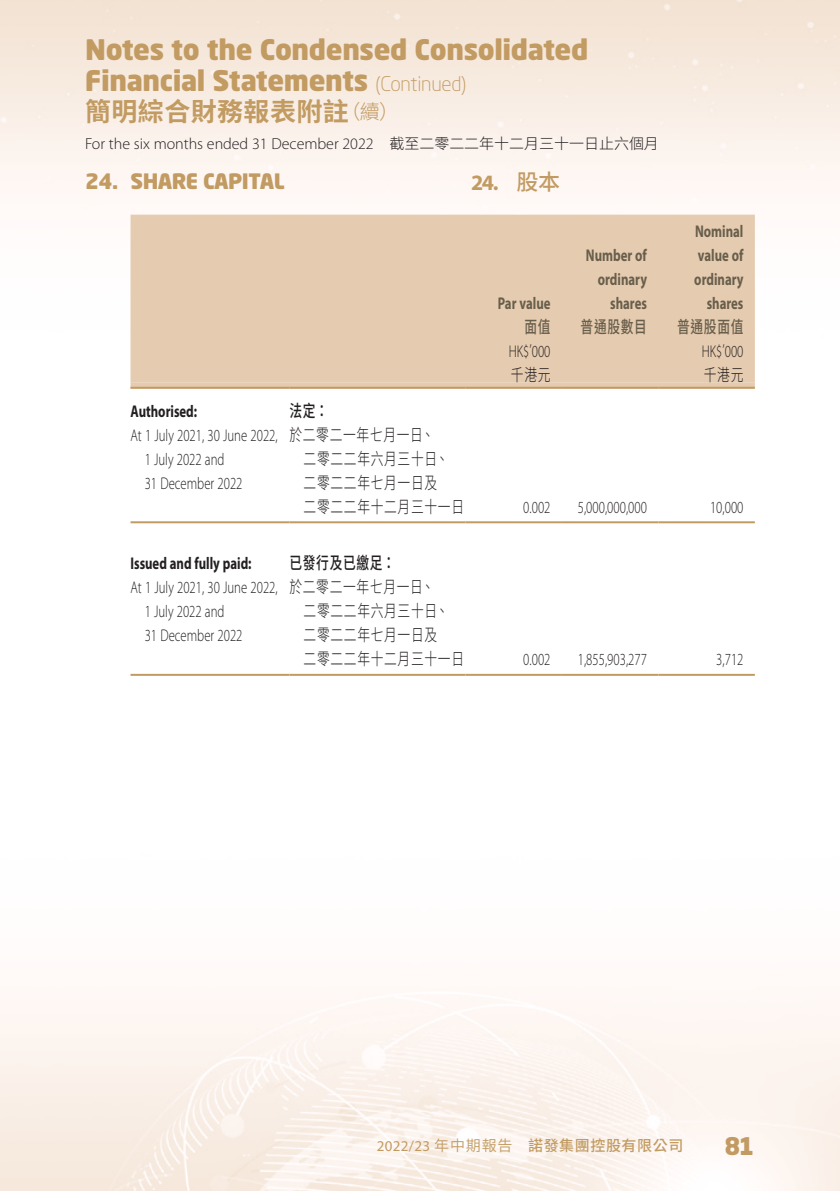
<style>
.page{position:relative;width:840px;height:1191px;background:#fff}
.page>*{position:absolute;margin:0;border:0;box-sizing:border-box;transform-origin:0 0}
.t1{font:900 28px/31px "Neo Sans Std";letter-spacing:-.015em;color:#c29b62}
.t2{font:700 26px "Source Han Sans TC";letter-spacing:.015em;color:#c29b62}
.t3{font:900 24px "Neo Sans Std";color:#c29b62}
.C_Heading_1{font:700 22px "Myriad Pro";color:#c29b62}
.Heading_1{font:900 21px "Neo Sans Std";letter-spacing:-.025em;color:#c29b62}
.Body_Text{font:300 17px/24px "Myriad Pro";color:#231f20;scale:.75 1}
.Body_Text-2{font:300 17px/24px "Source Han Sans TC";letter-spacing:.05em;color:#231f20;scale:.75 1}
.Body_Text-3{font:700 17px "Myriad Pro";color:#685e4c;scale:.75 1}
.Body_Text-4{font:700 17px "Myriad Pro";color:#231f20;scale:.75 1}
.Body_Text-5{font:500 17px "Source Han Sans TC";letter-spacing:.05em;color:#685e4c;scale:.75 1}
.Body_Text-6{font:500 17px "Source Han Sans TC";letter-spacing:.05em;color:#231f20;scale:.75 1}
.t4{font:300 16px "Myriad Pro";letter-spacing:-.005em;color:#231f20}
.t5{font:500 15px "Source Han Sans TC";letter-spacing:.04em;color:#c29b62}
.s1{font-weight:300;font-size:20px}
.s2{font-family:"Source Han Sans TC";font-size:15px}
.s3{font-family:"Source Han Sans TC";font-weight:500}
.s4{font-family:"Myriad Pro";font-weight:400}
.s5{font-weight:400}
</style>
<div class="page">
<div style="left:130px;top:215px;width:624px;height:168px;background:#e5cbaf"></div>
<svg style="left:130px;top:383px;width:624px;height:4px"></svg>
<hr style="left:130px;top:387px;width:159px;height:2px;background:#c29b62">
<hr style="left:289px;top:387px;width:176px;height:2px;background:#c29b62">
<hr style="left:465px;top:387px;width:96px;height:2px;background:#c29b62">
<hr style="left:561px;top:387px;width:97px;height:2px;background:#c29b62">
<hr style="left:658px;top:387px;width:96px;height:2px;background:#c29b62">
<hr style="left:130px;top:521px;width:159px;height:2px;background:#c29b62">
<hr style="left:289px;top:521px;width:176px;height:2px;background:#c29b62">
<hr style="left:465px;top:521px;width:96px;height:2px;background:#c29b62">
<hr style="left:561px;top:521px;width:97px;height:2px;background:#c29b62">
<hr style="left:658px;top:521px;width:96px;height:2px;background:#c29b62">
<hr style="left:130px;top:674px;width:159px;height:2px;background:#c29b62">
<hr style="left:289px;top:674px;width:176px;height:2px;background:#c29b62">
<hr style="left:465px;top:674px;width:96px;height:2px;background:#c29b62">
<hr style="left:561px;top:674px;width:97px;height:2px;background:#c29b62">
<hr style="left:658px;top:674px;width:96px;height:2px;background:#c29b62">
<h1 class="t1" style="left:85px;top:33px;width:504px">Notes to the Condensed Consolidated<br>Financial Statements <span class="s1">(Continued)</span></h1>
<h2 class="t2" style="left:85px;top:97px;width:315px">簡明綜合財務報表附註<span class="s1">（續）</span></h2>
<p class="t4" style="left:85px;top:134px;width:575px">For the six months ended 31 December 2022 <span class="s2">截至二零二二年十二月三十一日止六個月</span></p>
<p class="Heading_1" style="left:85px;top:167px;width:201px">24. SHARE CAPITAL</p>
<p class="C_Heading_1" style="left:471px;top:168px;width:91px">24. <span class="s3">股本</span></p>
<p class="Body_Text-3" style="left:694px;top:220px;width:66px">Nominal</p>
<p class="Body_Text-3" style="left:585px;top:244px;width:83px">Number of</p>
<p class="Body_Text-3" style="left:697px;top:244px;width:62px">value of</p>
<p class="Body_Text-3" style="left:597px;top:268px;width:67px">ordinary</p>
<p class="Body_Text-3" style="left:694px;top:268px;width:67px">ordinary</p>
<p class="Body_Text-4" style="left:130px;top:400px;width:90px">Authorised:</p>
<p class="Body_Text-6" style="left:289px;top:401px;width:53px">法定：</p>
<p class="Body_Text" style="left:145px;top:423px;width:179px;text-indent:-14px">At 1 July 2021, 30 June 2022,<br>1 July 2022 and<br>31 December 2022</p>
<p class="Body_Text-2" style="left:303px;top:423px;width:215px;text-indent:-14px">於二零二一年七月一日、<br>二零二二年六月三十日、二零二二年七月一日及<br>二零二二年十二月三十一日</p>
<p class="Body_Text-4" style="left:130px;top:552px;width:163px">Issued and fully paid:</p>
<p class="Body_Text-6" style="left:289px;top:553px;width:143px">已發行及已繳足：</p>
<p class="Body_Text" style="left:145px;top:575px;width:179px;text-indent:-14px">At 1 July 2021, 30 June 2022,<br>1 July 2022 and<br>31 December 2022</p>
<p class="Body_Text-2" style="left:303px;top:575px;width:215px;text-indent:-14px">於二零二一年七月一日、<br>二零二二年六月三十日、二零二二年七月一日及<br>二零二二年十二月三十一日</p>
<p class="Body_Text-3" style="left:497px;top:292px;width:72px">Par value</p>
<p class="Body_Text-3" style="left:610px;top:292px;width:50px">shares</p>
<p class="Body_Text-3" style="left:706px;top:292px;width:50px">shares</p>
<p class="Body_Text-5" style="left:524px;top:317px;width:36px">面值</p>
<p class="Body_Text-5" style="left:580px;top:317px;width:90px">普通股數目</p>
<p class="Body_Text-5" style="left:676px;top:317px;width:90px">普通股面值</p>
<p class="Body_Text" style="left:508px;top:339px;width:57px">HK$’000</p>
<p class="Body_Text" style="left:701px;top:339px;width:57px">HK$’000</p>
<p class="Body_Text-2" style="left:510px;top:363px;width:54px">千港元</p>
<p class="Body_Text-2" style="left:703px;top:363px;width:54px">千港元</p>
<p class="Body_Text" style="left:523px;top:495px;width:38px">0.002</p>
<p class="Body_Text" style="left:577px;top:495px;width:94px">5,000,000,000</p>
<p class="Body_Text" style="left:709px;top:495px;width:46px">10,000</p>
<p class="Body_Text" style="left:523px;top:647px;width:38px">0.002</p>
<p class="Body_Text" style="left:577px;top:647px;width:94px">1,855,903,277</p>
<p class="Body_Text" style="left:715px;top:647px;width:38px">3,712</p>
<p class="t5" style="left:376px;top:1137px;width:308px"><span class="s4">2022/23</span> <span class="s5">年中期報告</span> 諾發集團控股有限公司</p>
<h3 class="t3" style="left:724px;top:1130px;width:32px">81</h3>
</div>
